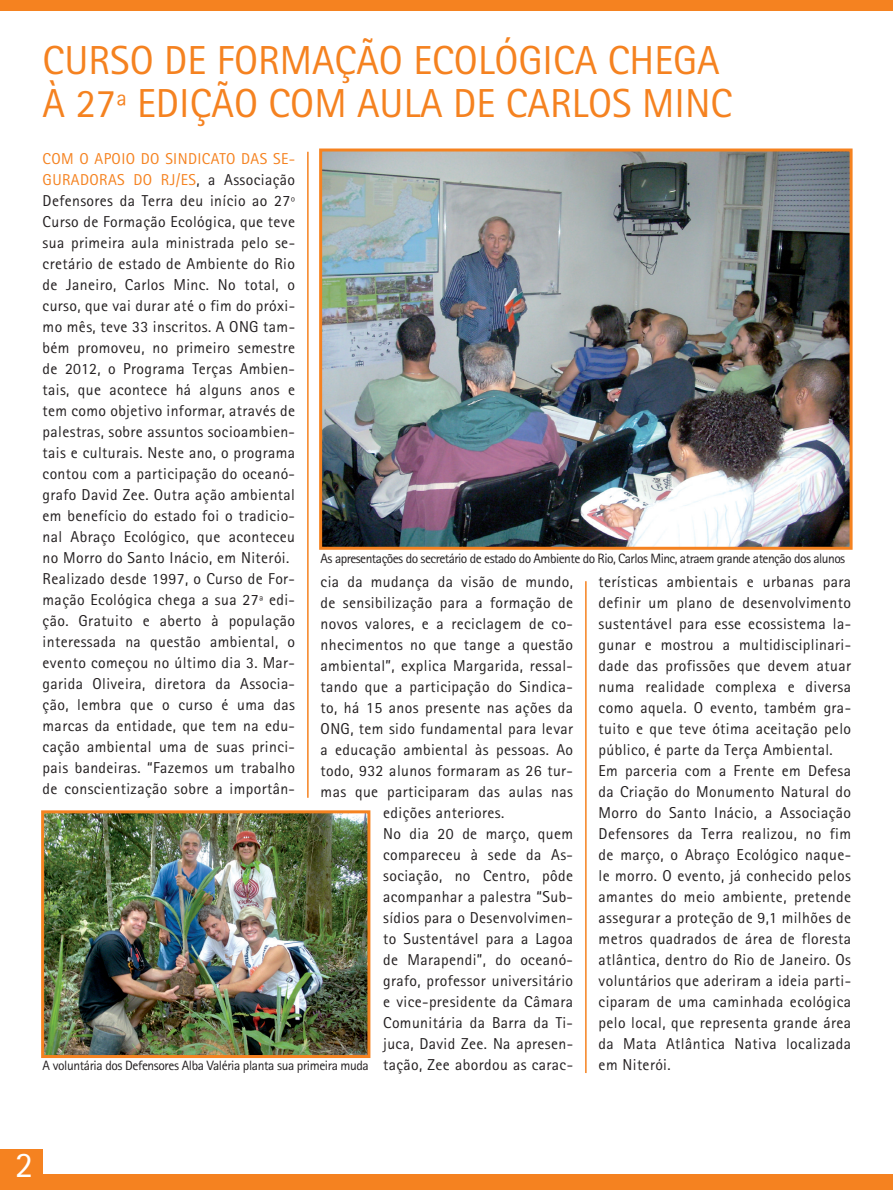
<style>
.page{position:relative;width:893px;height:1190px;background:#fff}
.page>*{position:absolute;margin:0;border:0;box-sizing:border-box;transform-origin:0 0}
.t1{font:40.5px/43.5px "Rotis Sans Serif";color:#f58220}
.t2{font:36px "Rotis Sans Serif";color:#fff}
.t3{font:15.75px/21px "Rotis Sans Serif";letter-spacing:.025em;color:#231f20}
.t4{font:15.75px "Rotis Sans Serif";letter-spacing:.025em;color:#f58220}
.t5{font:13.5px "Rotis Sans Serif";letter-spacing:-.04em;color:#231f20}
.s1{color:#f58220}
</style>
<div class="page">
<div style="left:0;top:0;width:892px;height:11px;background:#f58220"></div>
<div style="left:0;top:1174px;width:892px;height:15px;background:#f58220"></div>
<div style="left:0;top:1148px;width:43px;height:41px;background:#f58220"></div>
<hr style="left:585px;top:581px;width:1px;height:491px;background:#f58220">
<hr style="left:307px;top:152px;width:1px;height:645px;background:#f58220">
<img style="left:323px;top:152px;width:525px;height:393px">
<div style="left:319px;top:148px;width:533px;height:401px;border:3px solid #f58220"></div>
<img style="left:45px;top:814px;width:321px;height:239px">
<div style="left:41px;top:810px;width:329px;height:247px;border:3px solid #f58220"></div>
<h1 class="t1" style="left:43px;top:38px;width:678px">CURSO DE FORMAÇÃO ECOLÓGI CA CHEGA<br>À 27ª EDIÇÃ</h1>
<h1 class="t1" style="left:234px;top:81px;width:499px">O COM AULA DE CARLOS MIN C</h1>
<p class="t3" style="left:43px;top:147px;width:254px;text-indent:159px"><span class="s1">CATO DAS SE-GURADORAS DO RJ/ES</span>, a Associação Defensores da Terra deu início ao 27º Curso de Formação Ecológica, que teve sua primeira aula ministrada pelo se&shy;cretário de estado de Ambiente do Rio de Janeiro, Carlos Minc. No total, o curso, que vai durar até o fim do próxi&shy;mo mês, teve 33 inscritos. A ON G tam&shy;bém promoveu, no primeiro semestre de 2012, o Programa Terças Ambien&shy;tais, que acontece há alguns anos e tem como objetivo informar, através de palestras, sobre assuntos socioambien&shy;tais e culturais. Neste ano, o programa contou com a participação do oceanó&shy;grafo David Zee. Outra ação ambiental em benefício do estado foi o tradicio&shy;nal Abraço Ecológico, que aconteceu no Morro do Santo I nácio, em N iterói.<br>Realizado desde 1997, o Curso de For&shy;mação Ecológica chega a sua 27ª edi&shy;ção. Gratuito e aberto à população interessada na questão ambiental, o evento começou no último dia 3. Mar&shy;garida Oliveira, diretora da Associa&shy;ção, lembra que o curso é uma das marcas da entidade, que tem na edu&shy;cação ambiental uma de suas princi&shy;pais bandeiras. “Fazemos um trabalho de conscientização sobre a importân-</p>
<p class="t4" style="left:43px;top:149px;width:138px">COM O APOIO DO SINDI</p>
<p class="t5" style="left:320px;top:550px;width:526px">As apresentações do secretário de estado do Ambiente do Rio, Carlos Minc, atraem grande atenção dos alunos</p>
<p class="t3" style="left:598px;top:571px;width:254px">terísticas ambientais e urbanas para definir um plano de desenvolvimento sustentável para esse ecossistema la&shy;gunar e mostrou a multidisciplinari&shy;dade das profissões que devem atuar numa realidade complexa e diversa como aquela. O evento, também gra&shy;tuito e que teve ótima aceitação pelo público, é parte da Terça Ambiental.<br>Em parceria com a Frente em Defesa da Criação do Monumento Natural do Morro do Santo I nácio, a Associação Defensores da Terra realizou, no fim de março, o Abraço Ecológico naque&shy;le morro. O evento, já conhecido pelos amantes do meio ambiente, pretende assegurar a proteção de 9,1 milhões de metros quadrados de área de floresta atlântica, dentro do Rio de Janeiro. Os voluntários que aderiram a ideia parti&shy;ciparam de uma caminhada ecológica pelo local, que representa grande área da Mata Atlântica Nativa localizada</p>
<p class="t3" style="left:320px;top:571px;width:254px">cia da mudança da visão de mundo,</p>
<p class="t3" style="left:320px;top:592px;width:254px">de sensibilização para a formação de</p>
<p class="t3" style="left:320px;top:613px;width:254px">novos valores, e a reciclagem de co-</p>
<p class="t3" style="left:320px;top:634px;width:254px">nhecimentos no que tange a questão</p>
<p class="t3" style="left:320px;top:655px;width:254px">ambiental”, explica Margarida, ressal-</p>
<p class="t3" style="left:320px;top:676px;width:254px">tando que a participação do Sindica-</p>
<p class="t3" style="left:320px;top:697px;width:254px">to, há 15 anos presente nas ações da</p>
<p class="t3" style="left:320px;top:718px;width:254px">ONG, tem sido fundamental para levar</p>
<p class="t3" style="left:320px;top:739px;width:254px">a educação ambiental às pessoas. Ao</p>
<p class="t3" style="left:320px;top:760px;width:254px">todo, 932 alunos formaram as 26 tur-</p>
<p class="t3" style="left:320px;top:781px;width:254px">mas que participaram das aulas nas</p>
<p class="t3" style="left:383px;top:802px;width:123px">edições anteriores.</p>
<p class="t3" style="left:383px;top:823px;width:191px">No dia 20 de março, quem</p>
<p class="t3" style="left:383px;top:844px;width:191px">compareceu à sede da As-</p>
<p class="t3" style="left:383px;top:865px;width:191px">sociação, no Centro, pôde</p>
<p class="t3" style="left:383px;top:886px;width:191px">acompanhar a palestra “Sub-</p>
<p class="t3" style="left:383px;top:907px;width:191px">sídios para o Desenvolvimen-</p>
<p class="t3" style="left:383px;top:928px;width:191px">to Sustentável para a Lagoa</p>
<p class="t3" style="left:383px;top:949px;width:191px">de Marapendi”, do oceanó-</p>
<p class="t3" style="left:383px;top:970px;width:191px">grafo, professor universitário</p>
<p class="t3" style="left:383px;top:991px;width:191px">e vice-presidente da Câmara</p>
<p class="t3" style="left:383px;top:1012px;width:191px">Comunitária da Barra da Ti-</p>
<p class="t3" style="left:383px;top:1033px;width:191px">juca, David Zee. N a apresen-</p>
<p class="t3" style="left:383px;top:1054px;width:191px">tação, Zee abordou as carac-</p>
<p class="t5" style="left:43px;top:1056px;width:328px">A voluntária dos Defensores Alba Valéria planta sua primeira muda</p>
<p class="t3" style="left:598px;top:1054px;width:74px">em N iterói.</p>
<h2 class="t2" style="left:15px;top:1143px;width:19px">2</h2>
</div>
